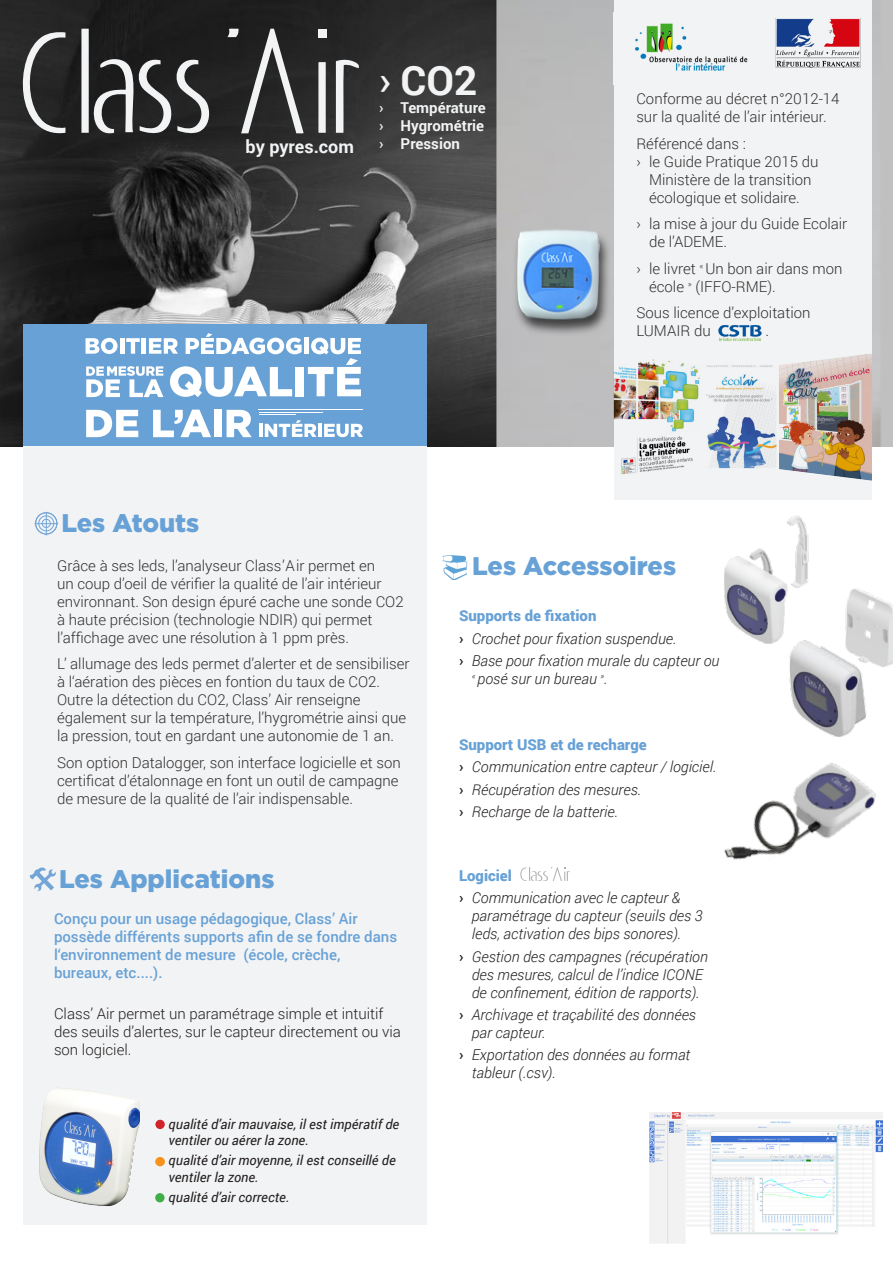
<style>
.page{position:relative;width:893px;height:1263px;background:#fff}
.page>*{position:absolute;margin:0;border:0;box-sizing:border-box;transform-origin:0 0}
.t1{font:700 40.5px "Roboto";color:#f2f3f4}
.t2{font:900 25.5px "Gotham";color:#67a1d6}
.t3{font:700 18px "Roboto";color:#f2f3f4}
.t4{font:300 15px/18px "Roboto";color:#312f30}
.t5{font:italic 300 15px/18px "Roboto";color:#231f20}
.t6{font:500 15px/18px "Roboto";color:#67a1d6}
.t7{font:300 15px/18px "Roboto";color:#231f20}
.t8{font:900 15px "Roboto";color:#67a1d6}
.t9{font:700 15px "Roboto";color:#f2f3f4}
.t10{font:italic 13.5px/16.2px "Roboto";color:#231f20}
.s1{font-weight:500}
.s2{font-weight:500;font-style:normal}
</style>
<div class="page">
<div style="left:857px;top:0;width:36px;height:446px;background:#c0c0c0"></div>
<img style="left:0;top:0;width:881px;height:446px">
<div style="left:23px;top:324px;width:404px;height:122px;background:#67a1d6"></div>
<div style="left:23px;top:446px;width:404px;height:779px;background:#f2f3f4"></div>
<svg style="left:34px;top:512px;width:24px;height:23px"></svg>
<img style="left:443px;top:555px;width:25px;height:25px">
<img style="left:724px;top:515px;width:85px;height:129px">
<div style="left:155px;top:1120px;width:10px;height:9px;background:#d1232a;border-radius:50%"></div>
<div style="left:155px;top:1157px;width:10px;height:9px;background:#f7931d;border-radius:50%"></div>
<div style="left:155px;top:1193px;width:10px;height:9px;background:#40ae49;border-radius:50%"></div>
<img style="left:39px;top:1088px;width:101px;height:119px">
<svg style="left:29px;top:867px;width:27px;height:24px"></svg>
<svg style="left:227px;top:28px;width:77px;height:106px"></svg>
<div style="left:318px;top:29px;width:9px;height:9px;background:#f2f3f4"></div>
<svg style="left:16px;top:32px;width:49px;height:102px"></svg>
<svg style="left:336px;top:59px;width:24px;height:74px"></svg>
<svg style="left:81px;top:29px;width:130px;height:105px"></svg>
<svg style="left:318px;top:62px;width:8px;height:71px"></svg>
<div style="left:614px;top:0;width:258px;height:500px;background:#f2f3f4"></div>
<img style="left:635px;top:23px;width:113px;height:48px">
<img style="left:775px;top:18px;width:86px;height:50px">
<img style="left:718px;top:324px;width:44px;height:14px">
<img style="left:614px;top:338px;width:258px;height:143px">
<img style="left:780px;top:585px;width:113px;height:136px">
<img style="left:724px;top:721px;width:152px;height:139px">
<svg style="left:520px;top:867px;width:50px;height:14px"></svg>
<img style="left:649px;top:1113px;width:233px;height:130px">
<svg style="left:86px;top:338px;width:32px;height:16px"></svg>
<hr style="left:120px;top:338px;width:4px;height:16px;background:#fff">
<svg style="left:126px;top:338px;width:14px;height:16px"></svg>
<hr style="left:142px;top:338px;width:4px;height:16px;background:#fff">
<svg style="left:149px;top:338px;width:29px;height:16px"></svg>
<svg style="left:186px;top:333px;width:116px;height:21px"></svg>
<div style="left:304px;top:338px;width:5px;height:16px;background:#fff"></div>
<svg style="left:86px;top:366px;width:77px;height:31px"></svg>
<svg style="left:170px;top:366px;width:122px;height:31px"></svg>
<div style="left:296px;top:367px;width:8px;height:29px;background:#fff"></div>
<svg style="left:308px;top:338px;width:53px;height:58px"></svg>
<svg style="left:86px;top:410px;width:52px;height:27px"></svg>
<svg style="left:153px;top:410px;width:58px;height:27px"></svg>
<div style="left:214px;top:410px;width:8px;height:27px;background:#fff"></div>
<svg style="left:227px;top:410px;width:25px;height:27px"></svg>
<svg style="left:259px;top:420px;width:58px;height:17px"></svg>
<hr style="left:318px;top:424px;width:4px;height:13px;background:#fff">
<svg style="left:324px;top:424px;width:39px;height:13px"></svg>
<hr style="left:259px;top:409px;width:104px;height:1px;background:#fff">
<hr style="left:259px;top:412px;width:64px;height:1px;background:#fff">
<hr style="left:259px;top:414px;width:37px;height:1px;background:#fff">
<p class="t3" style="left:246px;top:134px;width:110px">by pyres.com</p>
<p class="t1" style="left:379px;top:52px;width:100px"><span class="s1">›</span> CO2</p>
<p class="t9" style="left:379px;top:98px;width:108px"><span class="s1">›</span> Température</p>
<p class="t9" style="left:379px;top:116px;width:106px"><span class="s1">›</span> Hygrométrie</p>
<p class="t9" style="left:379px;top:134px;width:82px"><span class="s1">›</span> Pression</p>
<p class="t2" style="left:61px;top:506px;width:139px">Les Atouts</p>
<p class="t4" style="left:636px;top:89px;width:205px">Conforme au décret n°2012-14 sur la qualité de l’air intérieur.</p>
<p class="t4" style="left:636px;top:134px;width:111px">Référencé dans :</p>
<p class="t4" style="left:636px;top:152px;width:184px;text-align:center">› le Guide Pratique 2015 du<br>Ministère de la transition écologique et solidaire.</p>
<p class="t4" style="left:649px;top:214px;width:200px;text-indent:-13px">› la mise à jour du Guide Ecolair de l’ADEME.</p>
<p class="t4" style="left:649px;top:259px;width:195px;text-indent:-13px">› le livret <sup>«</sup> Un bon air dans mon école <sup>»</sup> (IFFO-RME).</p>
<p class="t4" style="left:636px;top:303px;width:176px">Sous licence d’exploitation<br>LUMAIR du</p>
<p class="t4" style="left:765px;top:321px;width:5px">.</p>
<p class="t4" style="left:57px;top:556px;width:319px">Grâce à ses leds, l’analyseur Class’Air permet en</p>
<p class="t2" style="left:472px;top:548px;width:206px">Les Accessoires</p>
<p class="t4" style="left:57px;top:574px;width:348px">un coup d’oeil de vérifier la qualité de l’air intérieur environnant. Son design épuré cache une sonde CO2 à haute précision (technologie NDIR) qui permet l’affichage avec une résolution à 1 ppm près.</p>
<p class="t4" style="left:57px;top:654px;width:354px">L’ allumage des leds permet d’alerter et de sensibiliser à l‘aération des pièces en fontion du taux de CO2.</p>
<p class="t4" style="left:57px;top:690px;width:351px">Outre la détection du CO2, Class’ Air renseigne également sur la température, l’hygrométrie ainsi que la pression, tout en gardant une autonomie de 1 an.</p>
<p class="t4" style="left:57px;top:753px;width:345px">Son option Datalogger, son interface logicielle et son certificat d’étalonnage en font un outil de campagne de mesure de la qualité de l’air indispensable.</p>
<p class="t8" style="left:459px;top:605px;width:139px">Supports de fixation</p>
<p class="t5" style="left:459px;top:629px;width:219px"><span class="s2">›</span> Crochet pour fixation suspendue.</p>
<p class="t5" style="left:472px;top:651px;width:249px;text-indent:-13px"><span class="s2">›</span> Base pour fixation murale du capteur ou <sup>«</sup> posé sur un bureau <sup>»</sup>.</p>
<p class="t8" style="left:459px;top:734px;width:189px">Support USB et de recharge</p>
<p class="t5" style="left:459px;top:757px;width:259px"><span class="s2">›</span> Communication entre capteur / logiciel.</p>
<p class="t5" style="left:459px;top:780px;width:184px"><span class="s2">›</span> Récupération des mesures.</p>
<p class="t5" style="left:459px;top:802px;width:161px"><span class="s2">›</span> Recharge de la batterie.</p>
<p class="t2" style="left:59px;top:861px;width:217px">Les Applications</p>
<p class="t6" style="left:54px;top:909px;width:345px">Conçu pour un usage pédagogique, Class’ Air possède différents supports afin de se fondre dans l‘environnement de mesure (école, crèche, bureaux, etc....).</p>
<p class="t7" style="left:54px;top:1004px;width:348px">Class’ Air permet un paramétrage simple et intuitif des seuils d’alertes, sur le capteur directement ou via son logiciel.</p>
<p class="t10" style="left:169px;top:1115px;width:232px">qualité d’air mauvaise, il est impératif de ventiler ou aérer la zone.</p>
<p class="t10" style="left:169px;top:1152px;width:229px">qualité d’air moyenne, il est conseillé de ventiler la zone.</p>
<p class="t10" style="left:169px;top:1188px;width:122px">qualité d’air correcte.</p>
<p class="t8" style="left:459px;top:865px;width:54px">Logiciel</p>
<p class="t5" style="left:472px;top:888px;width:232px;text-indent:-13px"><span class="s2">›</span> Communication avec le capteur &amp; paramétrage du capteur (seuils des 3 leds, activation des bips sonores).</p>
<p class="t5" style="left:459px;top:947px;width:250px;text-align:center"><span class="s2">›</span> Gestion des campagnes (récupération des mesures, calcul de l’indice ICONE de confinement, édition de rapports).</p>
<p class="t5" style="left:472px;top:1005px;width:226px;text-indent:-13px"><span class="s2">›</span> Archivage et traçabilité des données par capteur.</p>
<p class="t5" style="left:472px;top:1045px;width:220px;text-indent:-13px"><span class="s2">›</span> Exportation des données au format tableur (.csv).</p>
</div>
